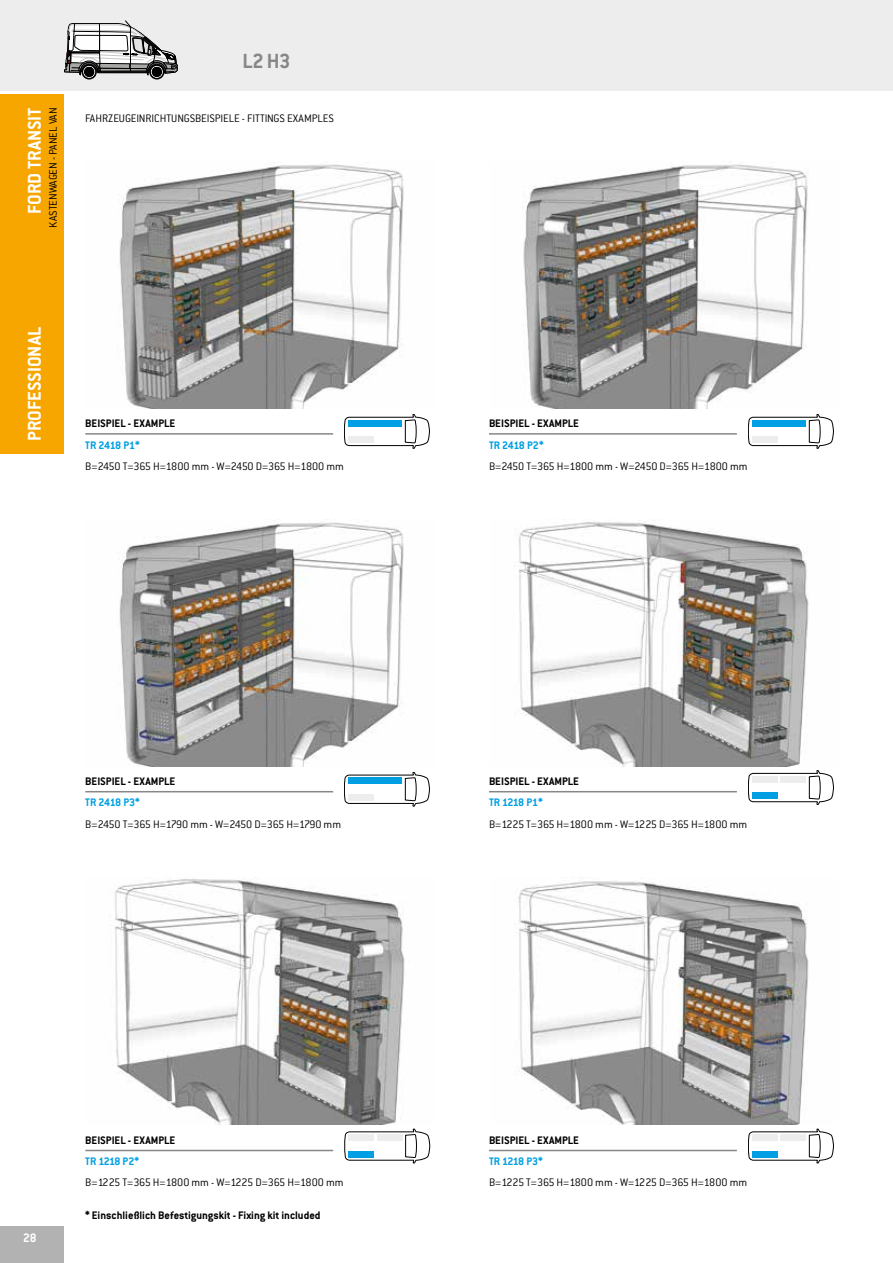
<style>
.page{position:relative;width:893px;height:1263px;background:#fff}
.page>*{position:absolute;margin:0;border:0;box-sizing:border-box;transform-origin:0 0}
.t1{font:700 22.5px "Conduit ITC Pro";color:#878787}
.t2{font:700 20.25px "Conduit ITC Pro";color:#fff}
.t3{font:700 13.5px "Conduit ITC Pro";color:#fff}
.t4{font:300 12px "Conduit ITC Pro";letter-spacing:-.015em;color:#000}
.t5{font:700 12px "Conduit ITC Pro";color:#000}
.t6{font:700 12px "Conduit ITC Pro";letter-spacing:-.04em;color:#009fe3}
.t7{font:300 12px "Conduit ITC Pro";letter-spacing:-.05em;color:#000}
</style>
<div class="page">
<div style="left:0;top:0;width:893px;height:90px;background:#ededed"></div>
<div style="left:0;top:1226px;width:64px;height:37px;background:#b3b2b2"></div>
<div style="left:0;top:95px;width:64px;height:359px;background:#f7a600"></div>
<svg style="left:344px;top:414px;width:86px;height:35px"></svg>
<div style="left:348px;top:420px;width:54px;height:6px;background:#009fe3"></div>
<div style="left:348px;top:437px;width:26px;height:6px;background:#ededed"></div>
<svg style="left:344px;top:772px;width:86px;height:34px"></svg>
<div style="left:348px;top:778px;width:54px;height:6px;background:#009fe3"></div>
<div style="left:348px;top:794px;width:26px;height:7px;background:#ededed"></div>
<svg style="left:748px;top:414px;width:86px;height:35px"></svg>
<div style="left:752px;top:420px;width:54px;height:6px;background:#009fe3"></div>
<div style="left:752px;top:437px;width:26px;height:6px;background:#ededed"></div>
<svg style="left:748px;top:1129px;width:86px;height:34px"></svg>
<div style="left:780px;top:1134px;width:26px;height:7px;background:#ededed"></div>
<div style="left:752px;top:1134px;width:26px;height:7px;background:#ededed"></div>
<div style="left:752px;top:1151px;width:26px;height:6px;background:#009fe3"></div>
<svg style="left:344px;top:1129px;width:86px;height:34px"></svg>
<div style="left:377px;top:1134px;width:25px;height:7px;background:#ededed"></div>
<div style="left:349px;top:1134px;width:25px;height:7px;background:#ededed"></div>
<div style="left:349px;top:1151px;width:25px;height:6px;background:#009fe3"></div>
<svg style="left:748px;top:770px;width:86px;height:35px"></svg>
<div style="left:780px;top:776px;width:26px;height:6px;background:#ededed"></div>
<div style="left:752px;top:776px;width:26px;height:6px;background:#ededed"></div>
<div style="left:752px;top:793px;width:26px;height:6px;background:#009fe3"></div>
<img style="left:114px;top:879px;width:291px;height:245px">
<img style="left:119px;top:522px;width:285px;height:244px">
<img style="left:119px;top:164px;width:285px;height:244px">
<img style="left:518px;top:881px;width:291px;height:243px">
<img style="left:514px;top:522px;width:295px;height:244px">
<img style="left:523px;top:164px;width:286px;height:244px">
<svg style="left:64px;top:21px;width:114px;height:59px"></svg>
<hr style="left:489px;top:433px;width:248px;height:2px;background:#878787">
<hr style="left:489px;top:791px;width:248px;height:1px;background:#878787">
<hr style="left:489px;top:1150px;width:248px;height:1px;background:#878787">
<hr style="left:85px;top:433px;width:248px;height:2px;background:#878787">
<hr style="left:85px;top:791px;width:248px;height:1px;background:#878787">
<hr style="left:85px;top:1150px;width:248px;height:1px;background:#878787">
<h1 class="t1" style="left:243px;top:48px;width:50px">L2 H3</h1>
<h2 class="t2" style="left:23px;top:214px;width:108px;rotate:-90deg">FORD TRANSIT</h2>
<p class="t4" style="left:47px;top:228px;width:122px;rotate:-90deg">KASTENWAGEN - PANEL VAN</p>
<p class="t4" style="left:85px;top:112px;width:251px">FAHRZEUGEINRICHTUNGSBEISPIELE - FITTINGS EXAMPLES</p>
<h2 class="t2" style="left:23px;top:441px;width:116px;rotate:-90deg">PROFESSIONAL</h2>
<p class="t5" style="left:85px;top:417px;width:91px">BEISPIEL - EXAMPLE</p>
<p class="t6" style="left:85px;top:438px;width:56px">TR 2418 P1*</p>
<p class="t4" style="left:85px;top:460px;width:260px">B=2450 T=365 H=1800 mm - W=2450 D=365 H=1800 mm</p>
<p class="t5" style="left:85px;top:774px;width:91px">BEISPIEL - EXAMPLE</p>
<p class="t6" style="left:85px;top:796px;width:56px">TR 2418 P3*</p>
<p class="t7" style="left:85px;top:817px;width:257px">B=2450 T=365 H=1790 mm - W=2450 D=365 H=1790 mm</p>
<p class="t3" style="left:23px;top:1229px;width:15px">28</p>
<p class="t5" style="left:85px;top:1133px;width:91px">BEISPIEL - EXAMPLE</p>
<p class="t6" style="left:85px;top:1154px;width:55px">TR 1218 P2*</p>
<p class="t4" style="left:85px;top:1176px;width:260px">B=1225 T=365 H=1800 mm - W=1225 D=365 H=1800 mm</p>
<p class="t5" style="left:85px;top:1209px;width:237px">* Einschließlich Befestigungskit - Fixing kit included</p>
<p class="t5" style="left:489px;top:417px;width:91px">BEISPIEL - EXAMPLE</p>
<p class="t6" style="left:489px;top:438px;width:56px">TR 2418 P2*</p>
<p class="t4" style="left:489px;top:460px;width:260px">B=2450 T=365 H=1800 mm - W=2450 D=365 H=1800 mm</p>
<p class="t5" style="left:489px;top:774px;width:91px">BEISPIEL - EXAMPLE</p>
<p class="t6" style="left:489px;top:796px;width:55px">TR 1218 P1*</p>
<p class="t4" style="left:489px;top:817px;width:260px">B=1225 T=365 H=1800 mm - W=1225 D=365 H=1800 mm</p>
<p class="t5" style="left:489px;top:1133px;width:91px">BEISPIEL - EXAMPLE</p>
<p class="t6" style="left:489px;top:1154px;width:55px">TR 1218 P3*</p>
<p class="t4" style="left:489px;top:1176px;width:260px">B=1225 T=365 H=1800 mm - W=1225 D=365 H=1800 mm</p>
</div>
